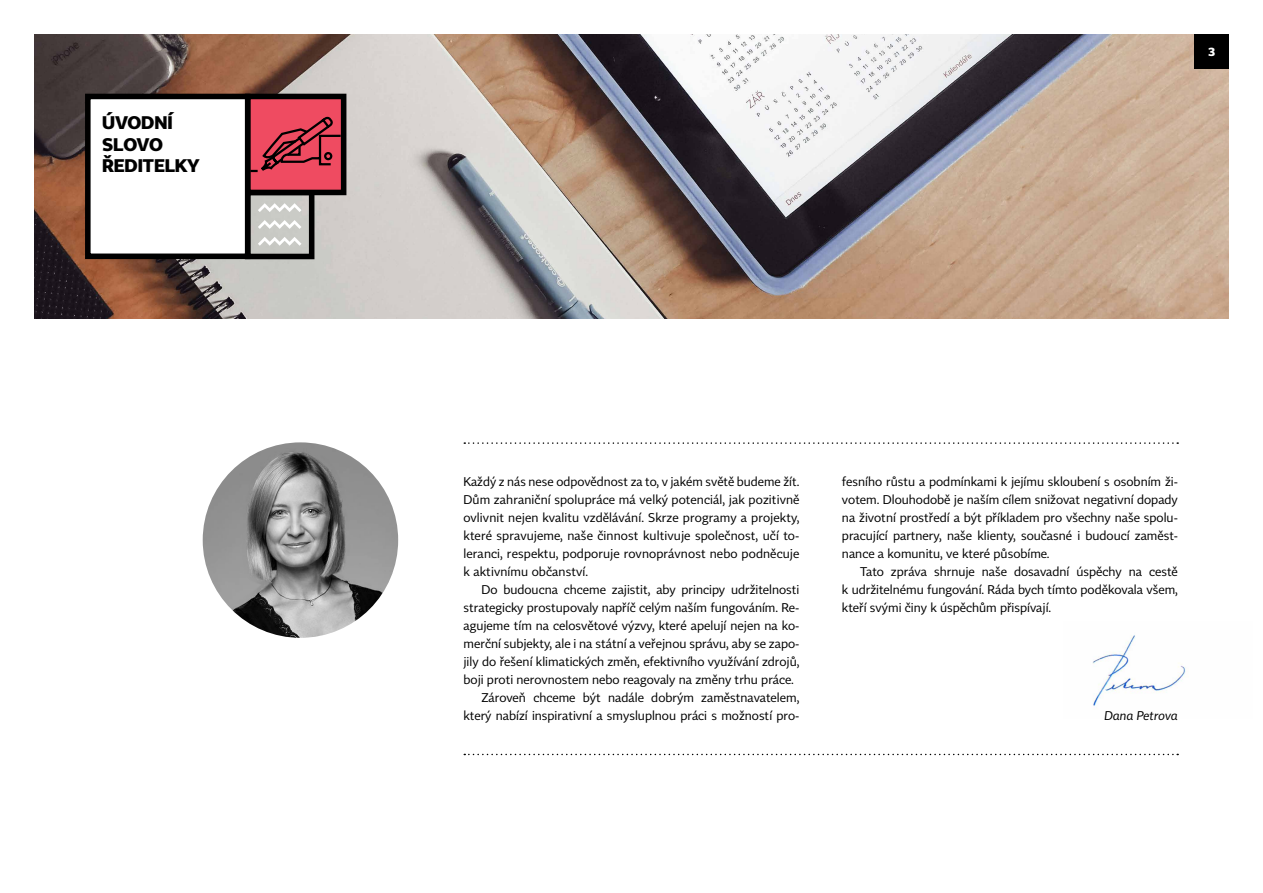
<style>
.page{position:relative;width:1263px;height:893px;background:#fff}
.page>*{position:absolute;margin:0;border:0;box-sizing:border-box;transform-origin:0 0}
.t1{font:700 18px/21.6px "Tabac Sans";color:#000}
.t2{font:12.45px/18px "Tabac Sans";color:#000;text-align:justify}
.t3{font:italic 12.45px "Tabac Sans";letter-spacing:.01em;color:#000}
.t4{font:700 12px "Tabac Sans";color:#fff}
</style>
<div class="page">
<img style="left:34px;top:34px;width:1195px;height:285px">
<div style="left:245px;top:190px;width:69px;height:69px;border:6px solid #000"></div>
<div style="left:245px;top:94px;width:101px;height:101px;background:#ef4b61;border:6px solid #000"></div>
<div style="left:85px;top:94px;width:165px;height:165px;background:#fff;border:6px solid #000"></div>
<svg style="left:258px;top:220px;width:43px;height:9px"></svg>
<svg style="left:258px;top:203px;width:43px;height:9px"></svg>
<svg style="left:258px;top:237px;width:43px;height:9px"></svg>
<img style="left:1092px;top:635px;width:94px;height:73px">
<img style="left:203px;top:442px;width:195px;height:196px;border-radius:98px">
<div style="left:1195px;top:34px;width:34px;height:34px;background:#000"></div>
<svg style="left:464px;top:442px;width:714px;height:2px"></svg>
<svg style="left:464px;top:754px;width:714px;height:1px"></svg>
<svg style="left:248px;top:115px;width:95px;height:60px"></svg>
<div style="left:324px;top:152px;width:8px;height:8px;border:2px solid #000;border-radius:50%"></div>
<h1 class="t1" style="left:102px;top:112px;width:99px">ÚVODNÍ<br>SLOVO<br>ŘEDITELKY</h1>
<p class="t4" style="left:1208px;top:44px;width:8px">3</p>
<p class="t2" style="left:463px;top:473px;width:337px">Každý z nás nese odpovědnost za to, v jakém světě budeme žít.<br>Dům zahraniční spolupráce má velký potenciál, jak pozitivně ovlivnit nejen kvalitu vzdělávání. Skrze programy a projekty, které spravujeme, naše činnost kultivuje společnost, učí to&shy;leranci, respektu, podporuje rovnoprávnost nebo podněcuje k aktivnímu občanství.</p>
<p class="t2" style="left:481px;top:581px;width:319px">Do budoucna chceme zajistit, aby principy udržitelnosti</p>
<p class="t2" style="left:463px;top:599px;width:337px">strategicky prostupovaly napříč celým naším fungováním. Re-</p>
<p class="t2" style="left:463px;top:617px;width:337px">agujeme tím na celosvětové výzvy, které apelují nejen na ko-</p>
<p class="t2" style="left:463px;top:635px;width:337px">merční subjekty, ale i na státní a veřejnou správu, aby se zapo-</p>
<p class="t2" style="left:463px;top:653px;width:337px">jily do řešení klimatických změn, efektivního využívání zdrojů,</p>
<p class="t2" style="left:463px;top:671px;width:332px">boji proti nerovnostem nebo reagovaly na změny trhu práce.</p>
<p class="t2" style="left:481px;top:689px;width:319px">Zároveň chceme být nadále dobrým zaměstnavatelem,</p>
<p class="t2" style="left:463px;top:707px;width:337px">který nabízí inspirativní a smysluplnou práci s možností pro-</p>
<p class="t2" style="left:842px;top:473px;width:337px">fesního růstu a podmínkami k jejímu skloubení s osobním ži&shy;votem. Dlouhodobě je naším cílem snižovat negativní dopady na životní prostředí a být příkladem pro všechny naše spolu&shy;pracující partnery, naše klienty, současné i budoucí zaměst&shy;nance a komunitu, ve které působíme.</p>
<p class="t2" style="left:842px;top:563px;width:337px;text-indent:18px">Tato zpráva shrnuje naše dosavadní úspěchy na cestě k udržitelnému fungování. Ráda bych tímto poděkovala všem, kteří svými činy k úspěchům přispívají.</p>
<p class="t3" style="left:1104px;top:708px;width:75px">Dana Petrova</p>
</div>
